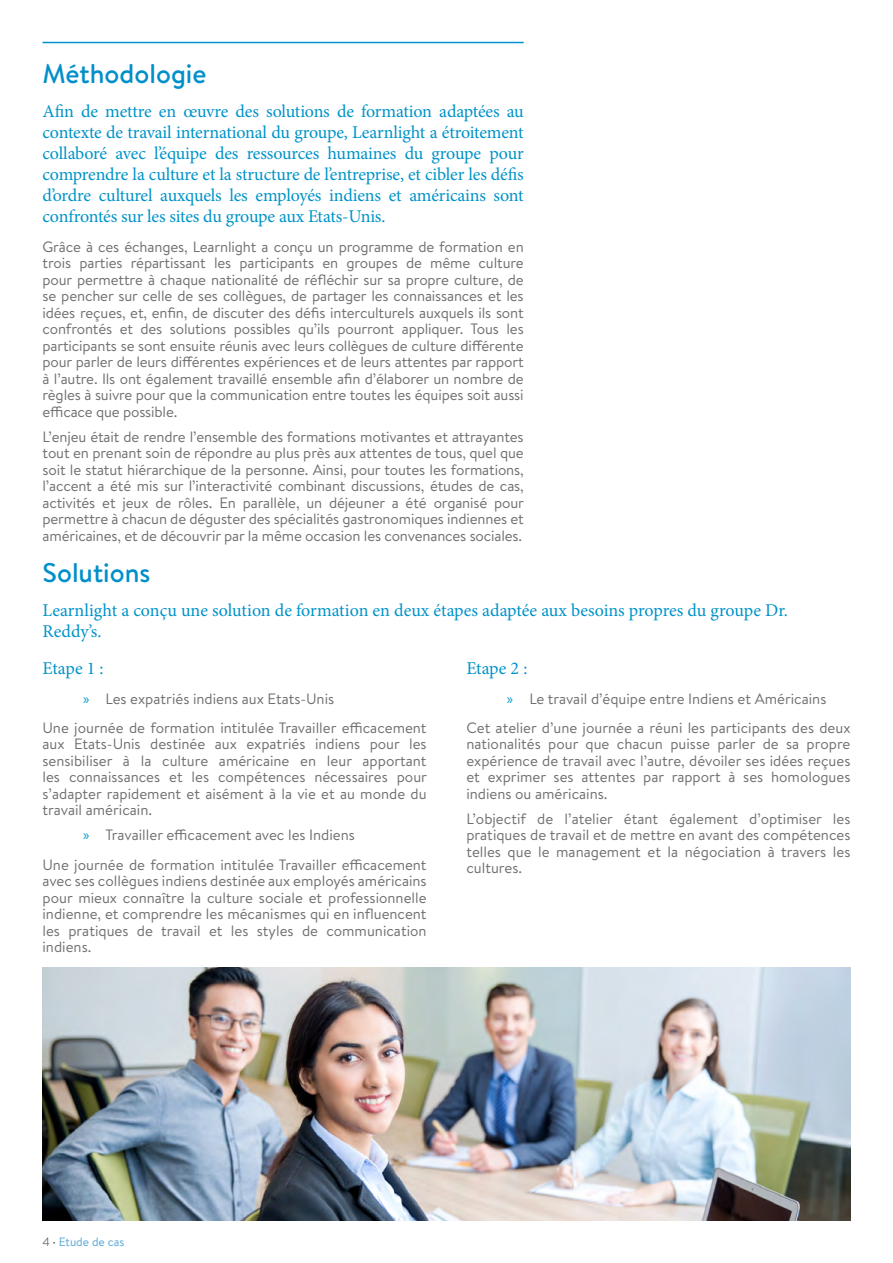
<style>
.page{position:relative;width:893px;height:1263px;background:#fff}
.page>*{position:absolute;margin:0;border:0;box-sizing:border-box;transform-origin:0 0}
.t1{font:500 27px "Brandon Text";color:#008fca}
.t2{font:18px/21px "Minion Pro";letter-spacing:-.01em;color:#0093c9;text-align:justify}
.t3{font:15px/16.5px "Brandon Text";color:#706f6f;text-align:justify}
.t4{font:12px "Brandon Text";color:#53a6d7}
.s1{font-family:"Myriad Pro";color:#0093c9}
.s2{color:#706f6f}
.s3{color:#000}
</style>
<div class="page">
<hr style="left:43px;top:42px;width:481px;height:1px;background:#0093c9">
<img style="left:43px;top:967px;width:807px;height:253px">
<h1 class="t1" style="left:43px;top:55px;width:165px">Méthodologie</h1>
<p class="t2" style="left:43px;top:101px;width:483px">Afin de mettre en œuvre des solutions de formation adaptées au contexte de travail international du groupe, Learnlight a étroitement collaboré avec l’équipe des ressources humaines du groupe pour comprendre la culture et la structure de l’entreprise, et cibler les défis d’ordre culturel auxquels les employés indiens et américains sont confrontés sur les sites du groupe aux Etats-Unis.</p>
<p class="t3" style="left:43px;top:238px;width:483px">Grâce à ces échanges, Learnlight a conçu un programme de formation en trois parties répartissant les participants en groupes de même culture pour permettre à chaque nationalité de réfléchir sur sa propre culture, de se pencher sur celle de ses collègues, de partager les connaissances et les idées reçues, et, enfin, de discuter des défis interculturels auxquels ils sont confrontés et des solutions possibles qu’ils pourront appliquer. Tous les participants se sont ensuite réunis avec leurs collègues de culture différente pour parler de leurs différentes expériences et de leurs attentes par rapport à l’autre. Ils ont également travaillé ensemble afin d’élaborer un nombre de règles à suivre pour que la communication entre toutes les équipes soit aussi efficace que possible.</p>
<p class="t3" style="left:43px;top:428px;width:483px">L’enjeu était de rendre l’ensemble des formations motivantes et attrayantes tout en prenant soin de répondre au plus près aux attentes de tous, quel que soit le statut hiérarchique de la personne. Ainsi, pour toutes les formations, l’accent a été mis sur l’interactivité combinant discussions, études de cas, activités et jeux de rôles. En parallèle, un déjeuner a été organisé pour permettre à chacun de déguster des spécialités gastronomiques indiennes et américaines, et de découvrir par la même occasion les convenances sociales.</p>
<h1 class="t1" style="left:43px;top:554px;width:109px">Solutions</h1>
<p class="t2" style="left:43px;top:600px;width:747px">Learnlight a conçu une solution de formation en deux étapes adaptée aux besoins propres du groupe Dr.<br>Reddy’s.</p>
<p class="t2" style="left:43px;top:658px;width:63px">Etape 1 :</p>
<p class="t3" style="left:43px;top:683px;width:386px;line-height:29.2px;text-indent:40px"><span class="s1">»</span> Les expatriés indiens aux Etats-Unis<br>Une journée de formation intitulée Travailler efficacement</p>
<p class="t3" style="left:43px;top:735px;width:386px">aux Etats-Unis destinée aux expatriés indiens pour les sensibiliser à la culture américaine en leur apportant les connaissances et les compétences nécessaires pour s’adapter rapidement et aisément à la vie et au monde du travail américain.</p>
<p class="t3" style="left:43px;top:820px;width:386px;line-height:29.2px;text-indent:40px"><span class="s1">»</span> Travailler efficacement avec les Indiens<br>Une journée de formation intitulée Travailler efficacement</p>
<p class="t3" style="left:43px;top:872px;width:386px">avec ses collègues indiens destinée aux employés américains pour mieux connaître la culture sociale et professionnelle indienne, et comprendre les mécanismes qui en influencent les pratiques de travail et les styles de communication indiens.</p>
<p class="t2" style="left:466px;top:658px;width:63px">Etape 2 :</p>
<p class="t3" style="left:466px;top:683px;width:386px;line-height:29.2px;text-indent:40px"><span class="s1">»</span> Le travail d’équipe entre Indiens et Américains<br>Cet atelier d’une journée a réuni les participants des deux</p>
<p class="t3" style="left:466px;top:735px;width:386px">nationalités pour que chacun puisse parler de sa propre expérience de travail avec l’autre, dévoiler ses idées reçues et exprimer ses attentes par rapport à ses homologues indiens ou américains.</p>
<p class="t3" style="left:466px;top:810px;width:386px">L’objectif de l’atelier étant également d’optimiser les pratiques de travail et de mettre en avant des compétences telles que le management et la négociation à travers les cultures.</p>
<p class="t4" style="left:43px;top:1233px;width:83px"><span class="s2">4</span> <span class="s3">·</span> Etude de cas</p>
</div>
